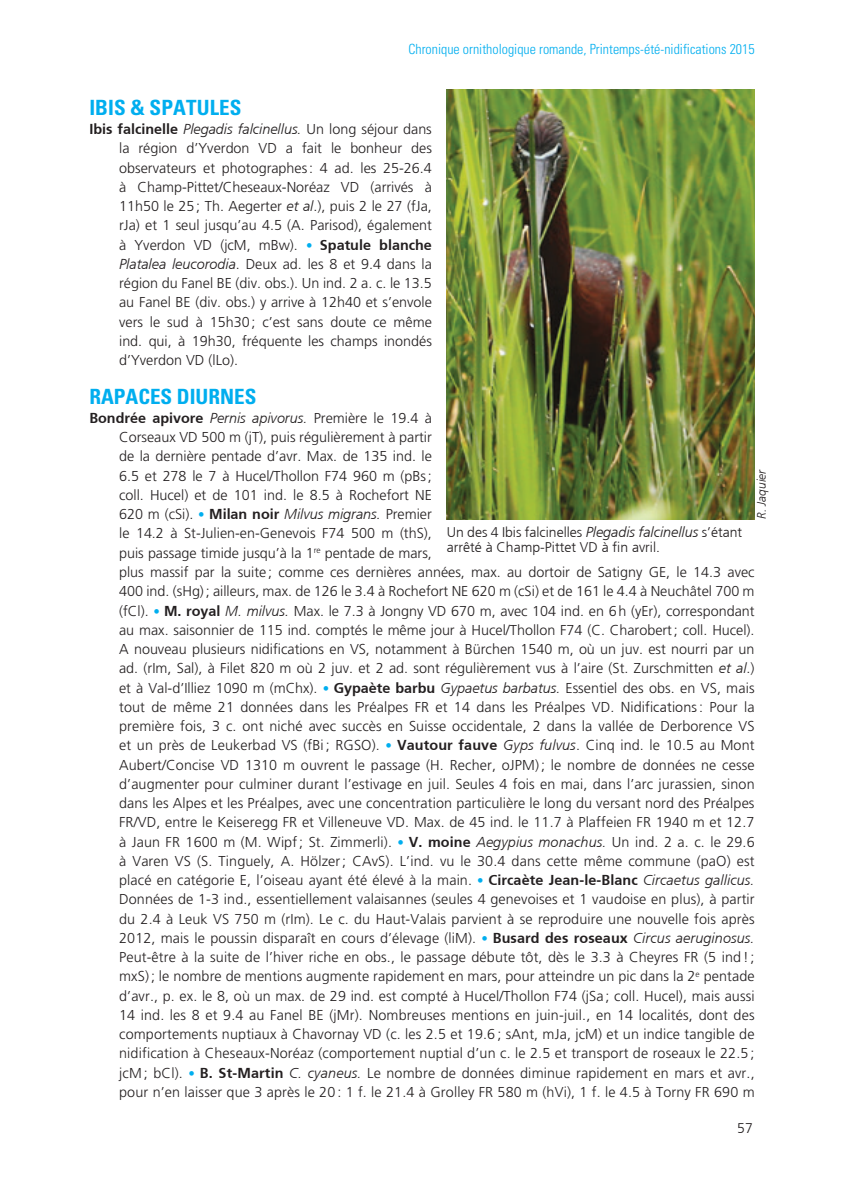
<style>
.page{position:relative;width:844px;height:1191px;background:#fff}
.page>*{position:absolute;margin:0;border:0;box-sizing:border-box;transform-origin:0 0}
.t1{font:700 condensed 21px "Univers";color:#00aeef}
.t2{font:300 14.35px/19.2px "Frutiger";letter-spacing:.01em;color:#231f20;text-align:justify}
.t3{font:300 14px/15.4px "Frutiger";color:#231f20}
.t4{font:300 condensed 14px "Univers";color:#00aeef}
.t5{font:300 14px "Frutiger";color:#231f20}
.t6{font:italic 300 12.25px "Frutiger";color:#231f20}
.s1{font-weight:700}
.s2{font-style:italic}
.s3{font-size:13.3px;color:#00aeef}
.s4{font-style:inherit}
.s5{font-style:italic;font-size:14.35px}
</style>
<div class="page">
<img style="left:446px;top:89px;width:308px;height:430px">
<p class="t4" style="left:408px;top:41px;width:347px">Chronique ornithologique romande, Printemps-été-nidifications 2015</p>
<h1 class="t1" style="left:89px;top:94px;width:153px">IBIS &amp; SPATULES</h1>
<p class="t2" style="left:119px;top:120px;width:314px;text-indent:-30px"><span class="s1">Ibis falcinelle</span> <span class="s2">Plegadis falcinellus.</span> Un long séjour dans la région d’Yverdon VD a fait le bonheur des observateurs et photographes: 4 ad. les 25-26.4 à Champ-Pittet/Cheseaux-Noréaz VD (arrivés à 11h50 le 25; Th. Aegerter <span class="s2">et al</span>.), puis 2 le 27 (fJa, rJa) et 1 seul jusqu’au 4.5 (A. Parisod), également à Yverdon VD (jcM, mBw). <span class="s3">•</span> <span class="s1">Spatule blanche </span><span class="s2">Platalea leucorodia</span>. Deux ad. les 8 et 9.4 dans la région du Fanel BE (div. obs.). Un ind. 2 a. c. le 13.5 au Fanel BE (div. obs.) y arrive à 12h40 et s’envole vers le sud à 15h30; c’est sans doute ce même ind. qui, à 19h30, fréquente les champs inondés d’Yverdon VD (lLo).</p>
<h1 class="t1" style="left:89px;top:383px;width:168px">RAPACES DIURNES</h1>
<p class="t2" style="left:119px;top:408px;width:637px;text-align:left;text-indent:-30px"><span class="s1">Bondrée apivore</span> <span class="s2">Pernis apivorus.</span> Première le 19.4 à<br>Corseaux VD 500 m (jT), puis régulièrement à partir<br>de la dernière pentade d’avr. Max. de 135 ind. le<br>6.5 et 278 le 7 à Hucel/Thollon F74 960 m (pBs;<br>coll. Hucel) et de 101 ind. le 8.5 à Rochefort NE<br>620 m (cSi). <span class="s3">•</span> <span class="s1">Milan noir</span> <span class="s2">Milvus migrans.</span> Premier<br>le 14.2 à St-Julien-en-Genevois F74 500 m (thS),<br>puis passage timide jusqu’à la 1<sup>re</sup> pentade de mars,<br>plus massif par la suite; comme ces dernières années, max. au dortoir de Satigny GE, le 14.3 avec 400 ind. (sHg); ailleurs, max. de 126 le 3.4 à Rochefort NE 620 m (cSi) et de 161 le 4.4 à Neuchâtel 700 m (fCl). <span class="s3">•</span> <span class="s1">M. royal</span> <span class="s2">M. milvus.</span> Max. le 7.3 à Jongny VD 670 m, avec 104 ind. en 6h (yEr), correspondant au max. saisonnier de 115 ind. comptés le même jour à Hucel/Thollon F74 (C. Charobert; coll. Hucel).<br>A nouveau plusieurs nidifications en VS, notamment à Bürchen 1540 m, où un juv. est nourri par un ad. (rIm, Sal), à Filet 820 m où 2 juv. et 2 ad. sont régulièrement vus à l’aire (St. Zurschmitten <span class="s2">et al</span>.) et à Val-d’Illiez 1090 m (mChx). <span class="s3">•</span> <span class="s1">Gypaète barbu</span> <span class="s2">Gypaetus barbatus.</span> Essentiel des obs. en VS, mais tout de même 21 données dans les Préalpes FR et 14 dans les Préalpes VD. <span class="s4">Nidifications:</span> Pour la première fois, 3 c. ont niché avec succès en Suisse occidentale, 2 dans la vallée de Derborence VS et un près de Leukerbad VS (fBi ; RGSO). <span class="s3">•</span> <span class="s1">Vautour fauve</span> <span class="s2">Gyps fulvus</span>. Cinq ind. le 10.5 au Mont Aubert/Concise VD 1310 m ouvrent le passage (H. Recher, oJPM) ; le nombre de données ne cesse d’augmenter pour culminer durant l’estivage en juil. Seules 4 fois en mai, dans l’arc jurassien, sinon dans les Alpes et les Préalpes, avec une concentration particulière le long du versant nord des Préalpes FR/VD, entre le Keiseregg FR et Villeneuve VD. Max. de 45 ind. le 11.7 à Plaffeien FR 1940 m et 12.7 à Jaun FR 1600 m (M. Wipf; St. Zimmerli). <span class="s3">•</span> <span class="s1">V. moine</span> <span class="s2">Aegypius monachus.</span> Un ind. 2 a. c. le 29.6 à Varen VS (S. Tinguely, A. Hölzer; CAvS). L’ind. vu le 30.4 dans cette même commune (paO) est placé en catégorie E, l’oiseau ayant été élevé à la main. <span class="s3">•</span> <span class="s1">Circaète Jean-le-Blanc</span> <span class="s2">Circaetus gallicus.<br></span>Données de 1-3 ind., essentiellement valaisannes (seules 4 genevoises et 1 vaudoise en plus), à partir du 2.4 à Leuk VS 750 m (rIm). Le c. du Haut-Valais parvient à se reproduire une nouvelle fois après 2012, mais le poussin disparaît en cours d’élevage (liM). <span class="s3">•</span> <span class="s1">Busard des roseaux</span> <span class="s2">Circus aeruginosus.<br></span>Peut-être à la suite de l’hiver riche en obs., le passage débute tôt, dès le 3.3 à Cheyres FR (5 ind!; mxS) ; le nombre de mentions augmente rapidement en mars, pour atteindre un pic dans la 2<sup>e</sup> pentade d’avr., p. ex. le 8, où un max. de 29 ind. est compté à Hucel/Thollon F74 (jSa ; coll. Hucel), mais aussi 14 ind. les 8 et 9.4 au Fanel BE (jMr). Nombreuses mentions en juin-juil., en 14 localités, dont des comportements nuptiaux à Chavornay VD (c. les 2.5 et 19.6 ; sAnt, mJa, jcM) et un indice tangible de nidification à Cheseaux-Noréaz (comportement nuptial d’un c. le 2.5 et transport de roseaux le 22.5 ; jcM; bCl). <span class="s3">•</span> <span class="s1">B. St-Martin</span> <span class="s2">C. cyaneus.</span> Le nombre de données diminue rapidement en mars et avr., pour n’en laisser que 3 après le 20 : 1 f. le 21.4 à Grolley FR 580 m (hVi), 1 f. le 4.5 à Torny FR 690 m</p>
<p class="t6" style="left:754px;top:519px;width:51px;rotate:-90deg">R. Jaquier</p>
<p class="t3" style="left:446px;top:524px;width:297px">Un des 4 Ibis falcinelles <span class="s5">Plegadis falcinellus</span> s’étant arrêté à Champ-Pittet VD à fin avril.</p>
<p class="t5" style="left:737px;top:1120px;width:17px">57</p>
</div>
